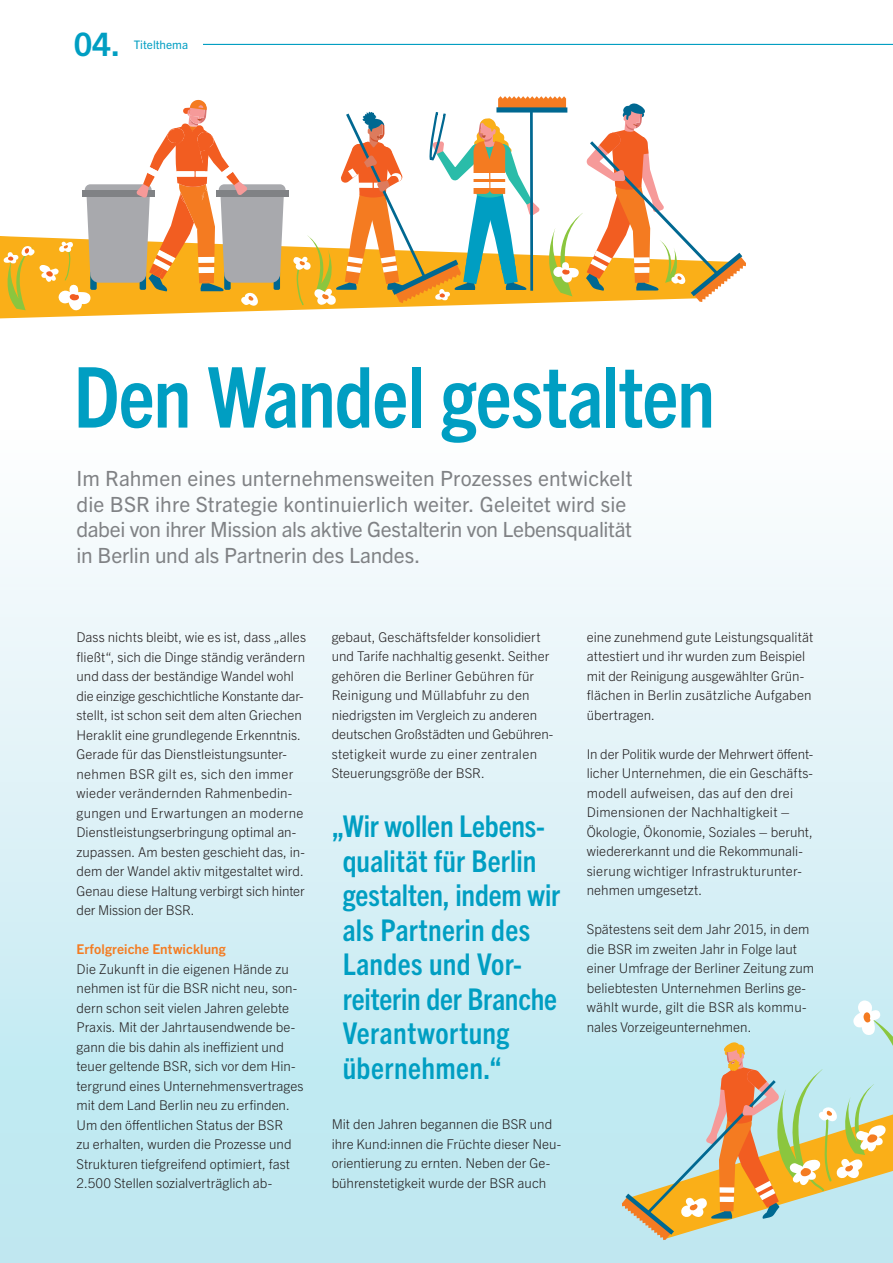
<style>
.page{position:relative;width:893px;height:1263px;background:#fff}
.page>*{position:absolute;margin:0;border:0;box-sizing:border-box;transform-origin:0 0}
.t1{font:700 condensed 84px "Trade Gothic Next LT Pro";letter-spacing:-.015em;color:#009ec2}
.t2{font:700 32.4px "Trade Gothic Next LT Pro";color:#009ec2}
.t3{font:700 condensed 30px/34.5px "Trade Gothic Next LT Pro";letter-spacing:.005em;color:#009ec2}
.t4{font:21px/25.5px "Trade Gothic Next LT Pro";color:#808285}
.t5{font:300 13.5px/19.5px "Trade Gothic Next LT Pro";color:#231f20}
.t6{font:700 13.5px "Trade Gothic Next LT Pro";letter-spacing:.01em;color:#f47b21}
.t7{font:11.7px "Trade Gothic Next LT Pro";color:#009ec2}
</style>
<div class="page">
<div style="left:0;top:426px;width:893px;height:837px;background:linear-gradient(to bottom,#fefdfe,#b7e6ef)"></div>
<hr style="left:203px;top:44px;width:690px;height:1px;background:#009ec2">
<svg style="left:0;top:246px;width:464px;height:73px"></svg>
<div style="left:216px;top:190px;width:72px;height:7px;background:#808285"></div>
<svg style="left:0;top:100px;width:284px;height:211px"></svg>
<svg style="left:293px;top:96px;width:453px;height:209px"></svg>
<svg style="left:622px;top:1000px;width:271px;height:240px;background:#ccd5bd"></svg>
<h2 class="t2" style="left:74px;top:22px;width:48px">04.</h2>
<h1 class="t7" style="left:134px;top:36px;width:56px">Titelthema</h1>
<h2 class="t1" style="left:73px;top:340px;width:643px">Den Wandel gestalten</h2>
<p class="t4" style="left:77px;top:464px;width:558px">Im Rahmen eines unternehmensweiten Prozesses entwickelt die BSR ihre Strategie kontinuierlich weiter. Geleitet wird sie dabei von ihrer Mission als aktive Gestalterin von Lebensqualität in Berlin und als Partnerin des Landes.</p>
<p class="t5" style="left:77px;top:626px;width:231px">Dass nichts bleibt, wie es ist, dass „alles fließt“, sich die Dinge ständig verändern und dass der beständige Wandel wohl die einzige geschichtliche Konstante dar&shy;stellt, ist schon seit dem alten Griechen Heraklit eine grundlegende Erkenntnis.<br>Gerade für das Dienstleistungsunter&shy;nehmen BSR gilt es, sich den immer wieder verändernden Rahmenbedin&shy;gungen und Erwartungen an moderne Dienstleistungserbringung optimal an&shy;zupassen. Am besten geschieht das, in&shy;dem der Wandel aktiv mitgestaltet wird.<br>Genau diese Haltung verbirgt sich hinter der Mission der BSR.</p>
<h3 class="t6" style="left:77px;top:940px;width:151px">Erfolgreiche Entwicklung</h3>
<p class="t5" style="left:77px;top:958px;width:229px">Die Zukunft in die eigenen Hände zu nehmen ist für die BSR nicht neu, son&shy;dern schon seit vielen Jahren gelebte Praxis. Mit der Jahrtausendwende be&shy;gann die bis dahin als ineffizient und teuer geltende BSR, sich vor dem Hin&shy;tergrund eines Unternehmensvertrages mit dem Land Berlin neu zu erfinden.<br>Um den öffentlichen Status der BSR<br>zu erhalten, wurden die Prozesse und Strukturen tiefgreifend optimiert, fast 2.500 Stellen sozialverträglich ab-</p>
<p class="t5" style="left:332px;top:626px;width:223px">gebaut, Geschäftsfelder konsolidiert und Tarife nachhaltig gesenkt. Seither gehören die Berliner Gebühren für Reinigung und Müllabfuhr zu den niedrigsten im Vergleich zu anderen deutschen Großstädten und Gebühren&shy;stetigkeit wurde zu einer zentralen Steuerungsgröße der BSR.</p>
<p class="t3" style="left:343px;top:807px;width:219px;text-indent:-11px">„Wir wollen Lebens&shy;qualität für Berlin gestalten, indem wir als Partnerin des<br>Landes und Vor&shy;reiterin der Branche<br>Verantwortung übernehmen.“</p>
<p class="t5" style="left:332px;top:1114px;width:231px">Mit den Jahren begannen die BSR und ihre Kund:innen die Früchte dieser Neu&shy;orientierung zu ernten. Neben der Ge&shy;bührenstetigkeit wurde der BSR auch</p>
<p class="t5" style="left:587px;top:626px;width:228px">eine zunehmend gute Leistungsqualität attestiert und ihr wurden zum Beispiel mit der Reinigung ausgewählter Grün&shy;flächen in Berlin zusätzliche Aufgaben übertragen.</p>
<p class="t5" style="left:587px;top:743px;width:228px">In der Politik wurde der Mehrwert öffent&shy;licher Unternehmen, die ein Geschäfts&shy;modell aufweisen, das auf den drei Dimensionen der Nachhaltigkeit – Ökologie, Ökonomie, Soziales – beruht, wiedererkannt und die Rekommunali&shy;sierung wichtiger Infrastrukturunter&shy;nehmen umgesetzt.</p>
<p class="t5" style="left:587px;top:919px;width:229px">Spätestens seit dem Jahr 2015, in dem die BSR im zweiten Jahr in Folge laut einer Umfrage der Berliner Zeitung zum beliebtesten Unternehmen Berlins ge&shy;wählt wurde, gilt die BSR als kommu&shy;nales Vorzeigeunternehmen.</p>
</div>
